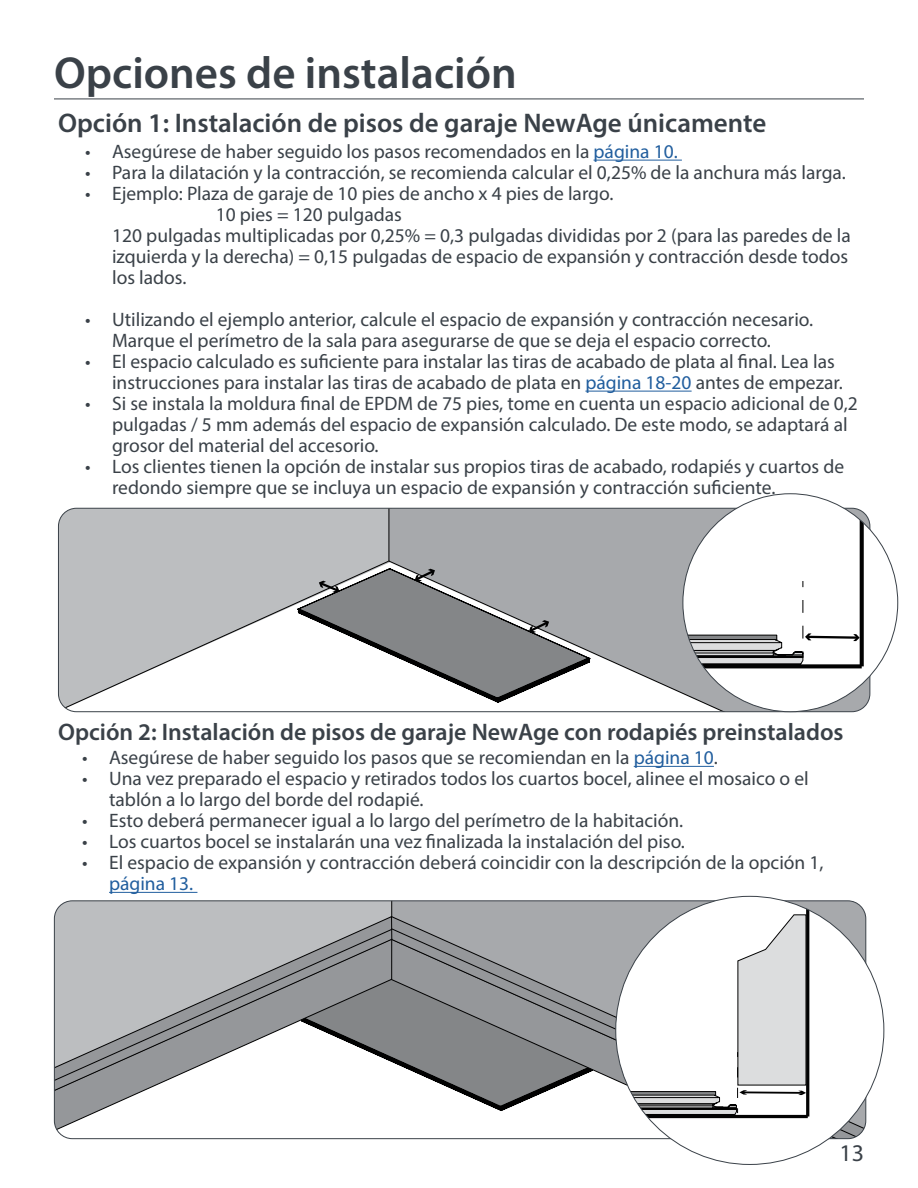
<style>
.page{position:relative;width:918px;height:1188px;background:#fff}
.page>*{position:absolute;margin:0;border:0;box-sizing:border-box;transform-origin:0 0}
.t1{font:600 45px "Myriad Pro";color:#3a4148}
.t2{font:600 27px "Myriad Pro";color:#3a4148}
.t3{font:600 24px "Myriad Pro";color:#3a4148}
.t4{font:24px "Myriad Pro";color:#3a4148}
.t5{font:19.5px/21px "Myriad Pro";color:#3a4148}
.t6{font:19.5px "Myriad Pro";color:#215e9e}
.s1{color:#215e9e}
</style>
<div class="page">
<hr style="left:54px;top:99px;width:810px;height:1px;background:#3a4148">
<hr style="left:594px;top:160px;width:88px;height:1px;background:#215e9e">
<hr style="left:585px;top:391px;width:107px;height:1px;background:#215e9e">
<hr style="left:634px;top:766px;width:80px;height:1px;background:#215e9e">
<hr style="left:109px;top:892px;width:88px;height:1px;background:#215e9e">
<div style="left:58px;top:508px;width:331px;height:52px;background:#bcbec0"></div>
<div style="left:390px;top:510px;width:233px;height:50px;background:#a7a9ac"></div>
<svg style="left:58px;top:560px;width:330px;height:152px"></svg>
<svg style="left:388px;top:560px;width:482px;height:152px"></svg>
<hr style="left:389px;top:508px;width:1px;height:53px;background:#010101">
<svg style="left:298px;top:568px;width:292px;height:135px"></svg>
<div style="left:683px;top:494px;width:215px;height:218px;background:#fff;border-radius:50%"></div>
<hr style="left:683px;top:664px;width:179px;height:4px;background:#020202">
<svg style="left:623px;top:508px;width:247px;height:157px"></svg>
<div style="left:54px;top:902px;width:337px;height:14px;background:#bcbec0"></div>
<div style="left:392px;top:902px;width:224px;height:14px;background:#a7a9ac"></div>
<hr style="left:391px;top:901px;width:1px;height:75px;background:#010101">
<div style="left:392px;top:916px;width:224px;height:12px;background:#a7a9ac"></div>
<div style="left:56px;top:916px;width:336px;height:13px;background:#bcbec0"></div>
<svg style="left:391px;top:928px;width:475px;height:211px"></svg>
<svg style="left:54px;top:929px;width:338px;height:210px"></svg>
<div style="left:616px;top:896px;width:268px;height:268px;background:#fff;border-radius:50%"></div>
<hr style="left:616px;top:1115px;width:192px;height:3px;background:#020202">
<hr style="left:806px;top:896px;width:3px;height:221px;background:#020202">
<svg style="left:616px;top:901px;width:250px;height:215px"></svg>
<h1 class="t1" style="left:54px;top:44px;width:464px">Opciones de instalación</h1>
<h2 class="t2" style="left:58px;top:105px;width:710px">Opción 1: Instalación de pisos de garaje NewAge únicamente</h2>
<p class="t5" style="left:85px;top:141px;width:594px">• Asegúrese de haber seguido los pasos recomendados en la <span class="s1">página 10.</span></p>
<p class="t5" style="left:85px;top:162px;width:762px">• Para la dilatación y la contracción, se recomienda calcular el 0,25% de la anchura más larga.</p>
<p class="t5" style="left:85px;top:183px;width:530px">• Ejemplo: Plaza de garaje de 10 pies de ancho x 4 pies de largo.</p>
<p class="t5" style="left:216px;top:204px;width:188px">10 pies = 120 pulgadas</p>
<p class="t5" style="left:112px;top:225px;width:740px">120 pulgadas multiplicadas por 0,25% = 0,3 pulgadas divididas por 2 (para las paredes de la</p>
<p class="t5" style="left:112px;top:246px;width:738px">izquierda y la derecha) = 0,15 pulgadas de espacio de expansión y contracción desde todos</p>
<p class="t5" style="left:112px;top:267px;width:76px">los lados.</p>
<p class="t5" style="left:112px;top:309px;width:703px;text-indent:-27px">• Utilizando el ejemplo anterior, calcule el espacio de expansión y contracción necesario.<br>Marque el perímetro de la sala para asegurarse de que se deja el espacio correcto.</p>
<p class="t5" style="left:112px;top:351px;width:732px;text-indent:-27px">• El espacio calculado es suficiente para instalar las tiras de acabado de plata al final. Lea las instrucciones para instalar las tiras de acabado de plata en <span class="s1">página 18-20</span> antes de empezar.</p>
<p class="t5" style="left:112px;top:393px;width:747px;text-indent:-27px">• Si se instala la moldura final de EPDM de 75 pies, tome en cuenta un espacio adicional de 0,2 pulgadas / 5 mm además del espacio de expansión calculado. De este modo, se adaptará al grosor del material del accesorio.</p>
<p class="t5" style="left:112px;top:456px;width:734px;text-indent:-27px">• Los clientes tienen la opción de instalar sus propios tiras de acabado, rodapiés y cuartos de redondo siempre que se incluya un espacio de expansión y contracción suficiente.</p>
<p class="t3" style="left:58px;top:717px;width:787px">Opción 2: Instalación de pisos de garaje NewAge con rodapiés preinstalados</p>
<p class="t5" style="left:82px;top:747px;width:637px">• Asegúrese de haber seguido los pasos que se recomiendan en la <span class="s1">página 10</span>.</p>
<p class="t5" style="left:109px;top:768px;width:701px;text-indent:-27px">• Una vez preparado el espacio y retirados todos los cuartos bocel, alinee el mosaico o el tablón a lo largo del borde del rodapié.</p>
<p class="t5" style="left:82px;top:810px;width:603px">• Esto deberá permanecer igual a lo largo del perímetro de la habitación.</p>
<p class="t5" style="left:82px;top:831px;width:604px">• Los cuartos bocel se instalarán una vez finalizada la instalación del piso.</p>
<p class="t5" style="left:82px;top:852px;width:743px">• El espacio de expansión y contracción deberá coincidir con la descripción de la opción 1,</p>
<p class="t6" style="left:109px;top:872px;width:86px">página 13.</p>
<p class="t4" style="left:839px;top:1138px;width:26px">13</p>
</div>
